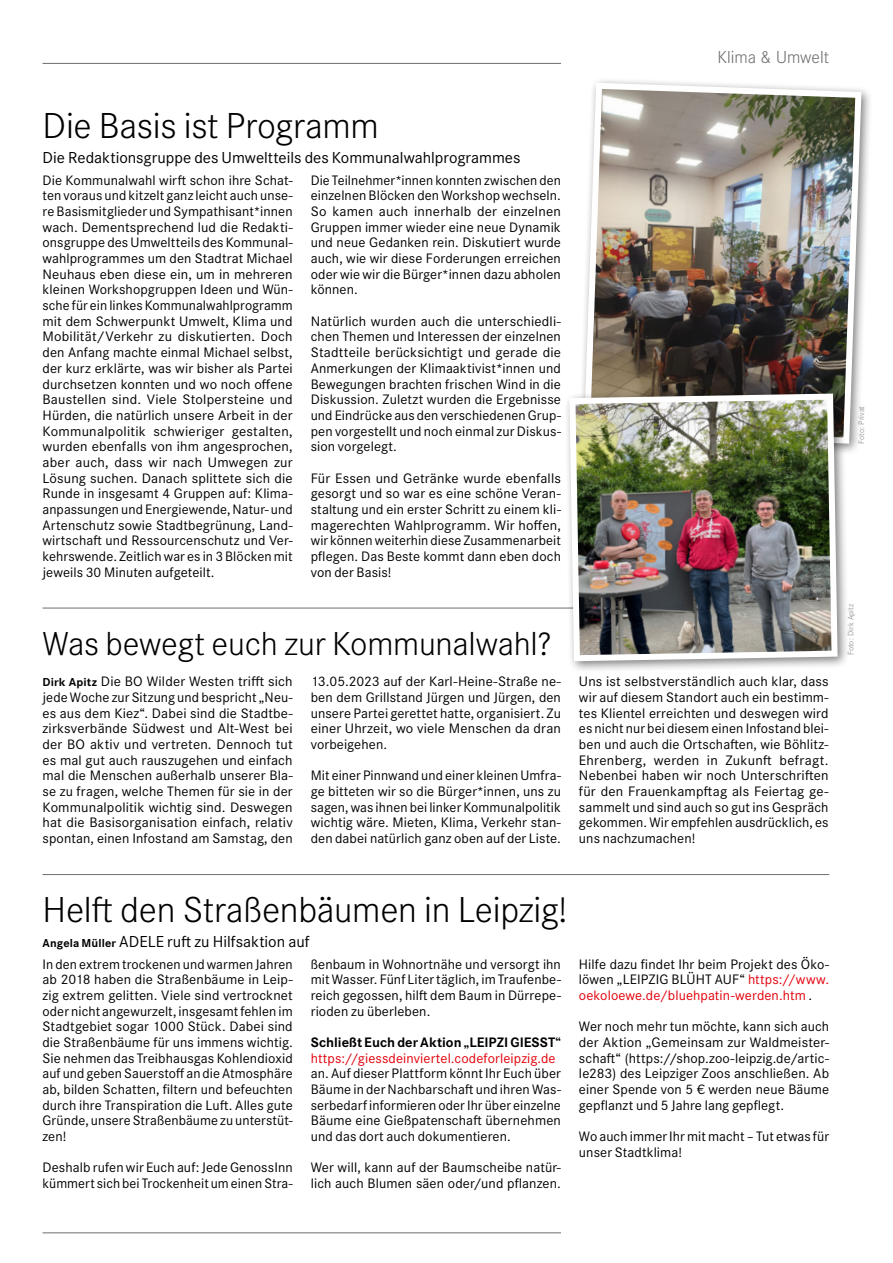
<style>
.page{position:relative;width:893px;height:1263px;background:#fff}
.page>*{position:absolute;margin:0;border:0;box-sizing:border-box;transform-origin:0 0}
.t1{font:300 37.5px "Corporate S Pro";letter-spacing:-.01em;color:#000}
.t2{font:300 34.5px "Corporate S Pro";letter-spacing:-.01em;color:#000}
.t3{font:300 18px "Corporate S Pro";color:#6e6e6e}
.t4{font:16.5px "Corporate S Pro";color:#000}
.t5{font:14.25px/15.6px "Corporate S Pro";letter-spacing:.005em;color:#000;text-align:justify}
.t6{font:14.25px/15.6px "Corporate S Pro";letter-spacing:.005em;color:#000;text-align:justify;scale:1.04 1}
.t7{font:14.25px "Corporate S Pro";letter-spacing:.005em;color:#e3000b}
.t8{font:700 14.25px "Corporate S Pro";color:#000}
.t9{font:8.25px "Corporate S";color:#9c9c9d}
.s1{font-weight:700;font-size:12px}
.s2{color:#e3000b}
</style>
<div class="page">
<hr style="left:43px;top:63px;width:518px;height:1px;background:#6e6e6e">
<hr style="left:43px;top:1232px;width:518px;height:1px;background:#6e6e6e">
<hr style="left:43px;top:608px;width:786px;height:1px;background:#6e6e6e">
<div style="left:578px;top:77px;width:295px;height:378px;background:#000;opacity:.5"></div>
<img style="left:581px;top:80px;width:283px;height:367px">
<div style="left:563px;top:387px;width:287px;height:286px;background:#000;opacity:.5"></div>
<img style="left:566px;top:390px;width:275px;height:274px">
<hr style="left:43px;top:874px;width:786px;height:1px;background:#6e6e6e">
<p class="t3" style="left:717px;top:44px;width:113px">Klima &amp; Umwelt</p>
<h1 class="t1" style="left:43px;top:99px;width:338px">Die Basis ist Programm</h1>
<p class="t4" style="left:43px;top:146px;width:479px">Die Redaktionsgruppe des Umweltteils des Kommunalwahlprogrammes</p>
<p class="t5" style="left:43px;top:171px;width:252px">Die Kommunalwahl wirft schon ihre Schat&shy;ten voraus und kitzelt ganz leicht auch unse&shy;re Basismitglieder und Sympathisant*innen wach. Dementsprechend lud die Redakti&shy;onsgruppe des Umweltteils des Kommunal&shy;wahlprogrammes um den Stadtrat Michael Neuhaus eben diese ein, um in mehreren kleinen Workshopgruppen Ideen und Wün&shy;sche für ein linkes Kommunalwahlprogramm mit dem Schwerpunkt Umwelt, Klima und Mobilität/Verkehr zu diskutierten. Doch den Anfang machte einmal Michael selbst, der kurz erklärte, was wir bisher als Partei durchsetzen konnten und wo noch offene Baustellen sind. Viele Stolpersteine und Hürden, die natürlich unsere Arbeit in der Kommunalpolitik schwieriger gestalten, wurden ebenfalls von ihm angesprochen, aber auch, dass wir nach Umwegen zur Lösung suchen. Danach splittete sich die Runde in insgesamt 4 Gruppen auf: Klima&shy;anpassungen und Energiewende, Natur- und Artenschutz sowie Stadtbegrünung, Land&shy;wirtschaft und Ressourcenschutz und Ver&shy;kehrswende. Zeitlich war es in 3 Blöcken mit jeweils 30 Minuten aufgeteilt.</p>
<p class="t5" style="left:311px;top:171px;width:252px">Die Teilnehmer*innen konnten zwischen den einzelnen Blöcken den Workshop wechseln.<br>So kamen auch innerhalb der einzelnen Gruppen immer wieder eine neue Dynamik und neue Gedanken rein. Diskutiert wurde auch, wie wir diese Forderungen erreichen oder wie wir die Bürger*innen dazu abholen können.</p>
<p class="t6" style="left:311px;top:312px;width:242px">Natürlich wurden auch die unterschiedli&shy;chen Themen und Interessen der einzelnen Stadtteile berücksichtigt und gerade die Anmerkungen der Klimaaktivist*innen und Bewegungen brachten frischen Wind in die Diskussion. Zuletzt wurden die Ergebnisse und Eindrücke aus den verschiedenen Grup&shy;pen vorgestellt und noch einmal zur Diskus&shy;sion vorgelegt.</p>
<p class="t6" style="left:311px;top:469px;width:242px">Für Essen und Getränke wurde ebenfalls gesorgt und so war es eine schöne Veran&shy;staltung und ein erster Schritt zu einem kli&shy;magerechten Wahlprogramm. Wir hoffen, wir können weiterhin diese Zusammenarbeit pflegen. Das Beste kommt dann eben doch von der Basis!</p>
<h2 class="t2" style="left:43px;top:619px;width:511px">Was bewegt euch zur Kommunalwahl?</h2>
<p class="t6" style="left:43px;top:673px;width:242px"><span class="s1">Dirk Apitz</span> Die BO Wilder Westen trifft sich jede Woche zur Sitzung und bespricht „Neu&shy;es aus dem Kiez“. Dabei sind die Stadtbe&shy;zirksverbände Südwest und Alt-West bei der BO aktiv und vertreten. Dennoch tut es mal gut auch rauszugehen und einfach mal die Menschen außerhalb unserer Bla&shy;se zu fragen, welche Themen für sie in der Kommunalpolitik wichtig sind. Deswegen hat die Basisorganisation einfach, relativ spontan, einen Infostand am Samstag, den</p>
<p class="t5" style="left:311px;top:673px;width:252px">13.05.2023 auf der Karl-Heine-Straße ne&shy;ben dem Grillstand Jürgen und Jürgen, den unsere Partei gerettet hatte, organisiert. Zu einer Uhrzeit, wo viele Menschen da dran vorbeigehen.</p>
<p class="t5" style="left:311px;top:767px;width:252px">Mit einer Pinnwand und einer kleinen Umfra&shy;ge bitteten wir so die Bürger*innen, uns zu sagen, was ihnen bei linker Kommunalpolitik wichtig wäre. Mieten, Klima, Verkehr stan&shy;den dabei natürlich ganz oben auf der Liste.</p>
<p class="t6" style="left:579px;top:673px;width:241px">Uns ist selbstverständlich auch klar, dass wir auf diesem Standort auch ein bestimm&shy;tes Klientel erreichten und deswegen wird es nicht nur bei diesem einen Infostand blei&shy;ben und auch die Ortschaften, wie Böhlitz-Ehrenberg, werden in Zukunft befragt.<br>Nebenbei haben wir noch Unterschriften für den Frauenkampftag als Feiertag ge&shy;sammelt und sind auch so gut ins Gespräch gekommen. Wir empfehlen ausdrücklich, es uns nachzumachen!</p>
<p class="t9" style="left:856px;top:444px;width:39px;rotate:-90deg">Foto: Privat</p>
<p class="t9" style="left:845px;top:655px;width:53px;rotate:-90deg">Foto: Dirk Apitz</p>
<h1 class="t1" style="left:43px;top:883px;width:527px">Helft den Straßenbäumen in Leipzig!</h1>
<p class="t4" style="left:43px;top:929px;width:269px"><span class="s1">Angela Müller</span> ADELE ruft zu Hilfsaktion auf</p>
<p class="t5" style="left:43px;top:955px;width:252px">In den extrem trockenen und warmen Jahren ab 2018 haben die Straßenbäume in Leip&shy;zig extrem gelitten. Viele sind vertrocknet oder nicht angewurzelt, insgesamt fehlen im Stadtgebiet sogar 1000 Stück. Dabei sind die Straßenbäume für uns immens wichtig.<br>Sie nehmen das Treibhausgas Kohlendioxid auf und geben Sauerstoff an die Atmosphäre ab, bilden Schatten, filtern und befeuchten durch ihre Transpiration die Luft. Alles gute Gründe, unsere Straßenbäume zu unterstüt&shy;zen!</p>
<p class="t5" style="left:43px;top:1159px;width:252px">Deshalb rufen wir Euch auf: Jede GenossInn kümmert sich bei Trockenheit um einen Stra-</p>
<p class="t5" style="left:311px;top:955px;width:252px">ßenbaum in Wohnortnähe und versorgt ihn mit Wasser. Fünf Liter täglich, im Traufenbe&shy;reich gegossen, hilft dem Baum in Dürrepe&shy;rioden zu überleben.</p>
<p class="t8" style="left:311px;top:1031px;width:252px">Schließt Euch der Aktion „LEIPZI GIESST“</p>
<p class="t7" style="left:311px;top:1047px;width:246px">https://giessdeinviertel.codeforleipzig.de</p>
<p class="t5" style="left:311px;top:1065px;width:252px">an. Auf dieser Plattform könnt Ihr Euch über Bäume in der Nachbarschaft und ihren Was&shy;serbedarf informieren oder Ihr über einzelne Bäume eine Gießpatenschaft übernehmen und das dort auch dokumentieren.</p>
<p class="t5" style="left:311px;top:1159px;width:252px">Wer will, kann auf der Baumscheibe natür&shy;lich auch Blumen säen oder/und pflanzen.</p>
<p class="t5" style="left:579px;top:955px;width:252px">Hilfe dazu findet Ihr beim Projekt des Öko&shy;löwen „LEIPZIG BLÜHT AUF“ <span class="s2">https://www. oekoloewe.de/bluehpatin-werden.htm</span> .</p>
<p class="t5" style="left:579px;top:1018px;width:252px">Wer noch mehr tun möchte, kann sich auch der Aktion „Gemeinsam zur Waldmeister&shy;schaft“ (https://shop.zoo-leipzig.de/artic&shy;le283) des Leipziger Zoos anschließen. Ab einer Spende von 5 € werden neue Bäume gepflanzt und 5 Jahre lang gepflegt.</p>
<p class="t5" style="left:579px;top:1127px;width:252px">Wo auch immer Ihr mit macht – Tut etwas für unser Stadtklima!</p>
</div>
